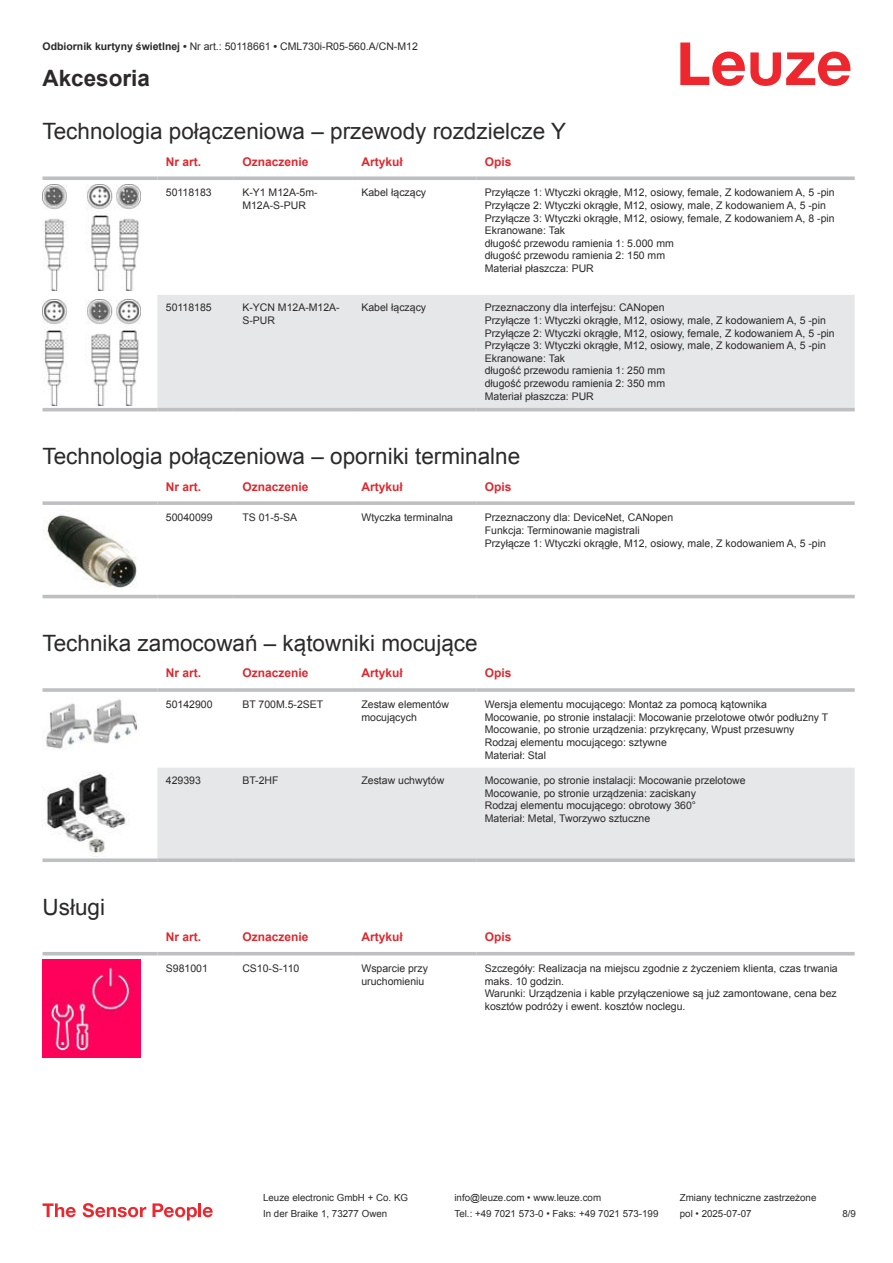
<style>
.page{position:relative;width:893px;height:1263px;background:#fff}
.page>*{position:absolute;margin:0;border:0;box-sizing:border-box;transform-origin:0 0}
.t1{font:22.5px "Arial";color:#2b292a}
.t2{font:700 22.5px "Arial";color:#2b292a}
.t3{font:700 12px "Arial";color:#db2a30}
.t4{font:10.5px/12.6px "Arial";color:#2b292a}
.t5{font:9.75px "Arial";color:#2b292a}
.s1{font-weight:700}
</style>
<div class="page">
<svg style="left:680px;top:43px;width:170px;height:43px"></svg>
<svg style="left:43px;top:190px;width:812px;height:222px"></svg>
<div style="left:157px;top:295px;width:698px;height:113px;background:#e6e7e9"></div>
<svg style="left:43px;top:176px;width:114px;height:4px"></svg>
<svg style="left:157px;top:176px;width:77px;height:4px"></svg>
<svg style="left:234px;top:176px;width:119px;height:4px"></svg>
<svg style="left:353px;top:176px;width:123px;height:4px"></svg>
<svg style="left:476px;top:176px;width:379px;height:4px;fill:#bdbfc1"></svg>
<hr style="left:43px;top:408px;width:114px;height:3px;background:#bdbfc1">
<hr style="left:157px;top:408px;width:77px;height:3px;background:#bdbfc1">
<hr style="left:234px;top:408px;width:119px;height:3px;background:#bdbfc1">
<hr style="left:353px;top:408px;width:123px;height:3px;background:#bdbfc1">
<hr style="left:476px;top:408px;width:379px;height:3px;background:#bdbfc1">
<img style="left:43px;top:184px;width:97px;height:107px">
<img style="left:43px;top:299px;width:97px;height:106px">
<div style="left:43px;top:594px;width:812px;height:5px;background:#eeefef"></div>
<svg style="left:43px;top:501px;width:114px;height:4px"></svg>
<svg style="left:157px;top:501px;width:77px;height:4px"></svg>
<svg style="left:234px;top:501px;width:119px;height:4px"></svg>
<svg style="left:353px;top:501px;width:123px;height:4px"></svg>
<svg style="left:476px;top:501px;width:379px;height:4px;fill:#c1c3c5"></svg>
<hr style="left:43px;top:595px;width:114px;height:3px;background:#bdbfc1">
<hr style="left:157px;top:595px;width:77px;height:3px;background:#bdbfc1">
<hr style="left:234px;top:595px;width:119px;height:3px;background:#bdbfc1">
<hr style="left:353px;top:595px;width:123px;height:3px;background:#bdbfc1">
<hr style="left:476px;top:595px;width:379px;height:3px;background:#bdbfc1">
<img style="left:44px;top:509px;width:93px;height:79px">
<div style="left:157px;top:768px;width:698px;height:90px;background:#e6e7e9"></div>
<hr style="left:43px;top:688px;width:114px;height:4px;background:#bdbfc1">
<hr style="left:157px;top:688px;width:77px;height:4px;background:#c8cacb">
<hr style="left:234px;top:688px;width:119px;height:4px;background:#c3c5c6">
<hr style="left:353px;top:688px;width:123px;height:4px;background:#bdbfc1">
<hr style="left:476px;top:688px;width:379px;height:4px;background:#c8cacb">
<svg style="left:43px;top:858px;width:114px;height:4px"></svg>
<svg style="left:157px;top:858px;width:77px;height:4px"></svg>
<svg style="left:234px;top:858px;width:119px;height:4px"></svg>
<svg style="left:353px;top:858px;width:123px;height:4px"></svg>
<svg style="left:476px;top:858px;width:379px;height:4px;fill:#bdbfc1"></svg>
<img style="left:46px;top:699px;width:92px;height:50px">
<img style="left:43px;top:772px;width:86px;height:81px">
<svg style="left:43px;top:955px;width:812px;height:103px"></svg>
<hr style="left:43px;top:952px;width:114px;height:3px;background:#bdbfc1">
<hr style="left:157px;top:952px;width:77px;height:3px;background:#bdbfc1">
<hr style="left:234px;top:952px;width:119px;height:3px;background:#bdbfc1">
<hr style="left:353px;top:952px;width:123px;height:3px;background:#bdbfc1">
<hr style="left:476px;top:952px;width:379px;height:3px;background:#bdbfc1">
<img style="left:43px;top:960px;width:97px;height:97px">
<svg style="left:43px;top:1203px;width:33px;height:14px"></svg>
<svg style="left:83px;top:1203px;width:63px;height:14px"></svg>
<svg style="left:153px;top:1203px;width:44px;height:17px"></svg>
<hr style="left:198px;top:1203px;width:3px;height:14px;background:#ed272d">
<svg style="left:203px;top:1207px;width:10px;height:10px"></svg>
<p class="t4" style="left:43px;top:41px;width:377px"><span class="s1">Odbiornik kurtyny świetlnej •</span> Nr art.: 50118661 <span class="s1">•</span> CML730i-R05-560.A/CN-M12</p>
<h1 class="t2" style="left:43px;top:70px;width:109px">Akcesoria</h1>
<h1 class="t1" style="left:43px;top:116px;width:525px">Technologia połączeniowa – przewody rozdzielcze Y</h1>
<p class="t3" style="left:166px;top:153px;width:37px">Nr art.</p>
<p class="t3" style="left:242px;top:157px;width:68px">Oznaczenie</p>
<p class="t3" style="left:361px;top:153px;width:43px">Artykuł</p>
<p class="t3" style="left:485px;top:157px;width:28px">Opis</p>
<p class="t4" style="left:166px;top:187px;width:47px">50118183</p>
<p class="t4" style="left:242px;top:187px;width:77px">K-Y1 M12A-5m-<br>M12A-S-PUR</p>
<p class="t4" style="left:361px;top:186px;width:66px">Kabel łączący</p>
<p class="t4" style="left:485px;top:186px;width:351px">Przyłącze 1: Wtyczki okrągłe, M12, osiowy, female, Z kodowaniem A, 5 -pin Przyłącze 2: Wtyczki okrągłe, M12, osiowy, male, Z kodowaniem A, 5 -pin Przyłącze 3: Wtyczki okrągłe, M12, osiowy, female, Z kodowaniem A, 8 -pin Ekranowane: Tak<br>długość przewodu ramienia 1: 5.000 mm<br>długość przewodu ramienia 2: 150 mm<br>Materiał płaszcza: PUR</p>
<p class="t4" style="left:166px;top:302px;width:47px">50118185</p>
<p class="t4" style="left:242px;top:302px;width:99px">K-YCN M12A-M12A-<br>S-PUR</p>
<p class="t4" style="left:361px;top:301px;width:66px">Kabel łączący</p>
<p class="t4" style="left:485px;top:301px;width:351px">Przeznaczony dla interfejsu: CANopen<br>Przyłącze 1: Wtyczki okrągłe, M12, osiowy, male, Z kodowaniem A, 5 -pin Przyłącze 2: Wtyczki okrągłe, M12, osiowy, female, Z kodowaniem A, 5 -pin Przyłącze 3: Wtyczki okrągłe, M12, osiowy, male, Z kodowaniem A, 5 -pin Ekranowane: Tak<br>długość przewodu ramienia 1: 250 mm<br>długość przewodu ramienia 2: 350 mm<br>Materiał płaszcza: PUR</p>
<h1 class="t1" style="left:43px;top:441px;width:479px">Technologia połączeniowa – oporniki terminalne</h1>
<p class="t3" style="left:166px;top:478px;width:37px">Nr art.</p>
<p class="t3" style="left:242px;top:482px;width:68px">Oznaczenie</p>
<p class="t3" style="left:361px;top:478px;width:43px">Artykuł</p>
<p class="t3" style="left:485px;top:482px;width:28px">Opis</p>
<p class="t4" style="left:166px;top:511px;width:48px">50040099</p>
<p class="t4" style="left:242px;top:512px;width:56px">TS 01-5-SA</p>
<p class="t4" style="left:361px;top:511px;width:93px">Wtyczka terminalna</p>
<p class="t4" style="left:485px;top:511px;width:343px">Przeznaczony dla: DeviceNet, CANopen<br>Funkcja: Terminowanie magistrali<br>Przyłącze 1: Wtyczki okrągłe, M12, osiowy, male, Z kodowaniem A, 5 -pin</p>
<h1 class="t1" style="left:43px;top:628px;width:437px">Technika zamocowań – kątowniki mocujące</h1>
<p class="t3" style="left:166px;top:665px;width:37px">Nr art.</p>
<p class="t3" style="left:242px;top:669px;width:68px">Oznaczenie</p>
<p class="t3" style="left:361px;top:665px;width:43px">Artykuł</p>
<p class="t3" style="left:485px;top:669px;width:28px">Opis</p>
<p class="t4" style="left:166px;top:698px;width:48px">50142900</p>
<p class="t4" style="left:242px;top:698px;width:82px">BT 700M.5-2SET</p>
<p class="t4" style="left:361px;top:698px;width:89px">Zestaw elementów mocujących</p>
<p class="t4" style="left:485px;top:698px;width:345px">Wersja elementu mocującego: Montaż za pomocą kątownika<br>Mocowanie, po stronie instalacji: Mocowanie przelotowe otwór podłużny T Mocowanie, po stronie urządzenia: przykręcany, Wpust przesuwny Rodzaj elementu mocującego: sztywne<br>Materiał: Stal</p>
<p class="t4" style="left:166px;top:774px;width:37px">429393</p>
<p class="t4" style="left:242px;top:774px;width:38px">BT-2HF</p>
<p class="t4" style="left:361px;top:775px;width:84px">Zestaw uchwytów</p>
<p class="t4" style="left:485px;top:774px;width:262px">Mocowanie, po stronie instalacji: Mocowanie przelotowe Mocowanie, po stronie urządzenia: zaciskany<br>Rodzaj elementu mocującego: obrotowy 360°<br>Materiał: Metal, Tworzywo sztuczne</p>
<h1 class="t1" style="left:43px;top:891px;width:64px">Usługi</h1>
<p class="t3" style="left:166px;top:928px;width:37px">Nr art.</p>
<p class="t3" style="left:242px;top:932px;width:68px">Oznaczenie</p>
<p class="t3" style="left:361px;top:928px;width:43px">Artykuł</p>
<p class="t3" style="left:485px;top:932px;width:28px">Opis</p>
<p class="t4" style="left:166px;top:962px;width:44px">S981001</p>
<p class="t4" style="left:242px;top:963px;width:58px">CS10-S-110</p>
<p class="t4" style="left:361px;top:963px;width:68px">Wsparcie przy uruchomieniu</p>
<p class="t4" style="left:485px;top:962px;width:355px">Szczegóły: Realizacja na miejscu zgodnie z życzeniem klienta, czas trwania maks. 10 godzin.<br>Warunki: Urządzenia i kable przyłączeniowe są już zamontowane, cena bez kosztów podróży i ewent. kosztów noclegu.</p>
<p class="t5" style="left:263px;top:1191px;width:146px">Leuze electronic GmbH + Co. KG</p>
<p class="t5" style="left:454px;top:1191px;width:148px">info@leuze.com • www.leuze.com</p>
<p class="t5" style="left:680px;top:1191px;width:138px">Zmiany techniczne zastrzeżone</p>
<p class="t5" style="left:263px;top:1207px;width:126px">In der Braike 1, 73277 Owen</p>
<p class="t5" style="left:454px;top:1207px;width:205px">Tel.: +49 7021 573-0 • Faks: +49 7021 573-199</p>
<p class="t5" style="left:680px;top:1207px;width:73px">pol • 2025-07-07</p>
<p class="t5" style="left:842px;top:1210px;width:15px">8 /9</p>
</div>
